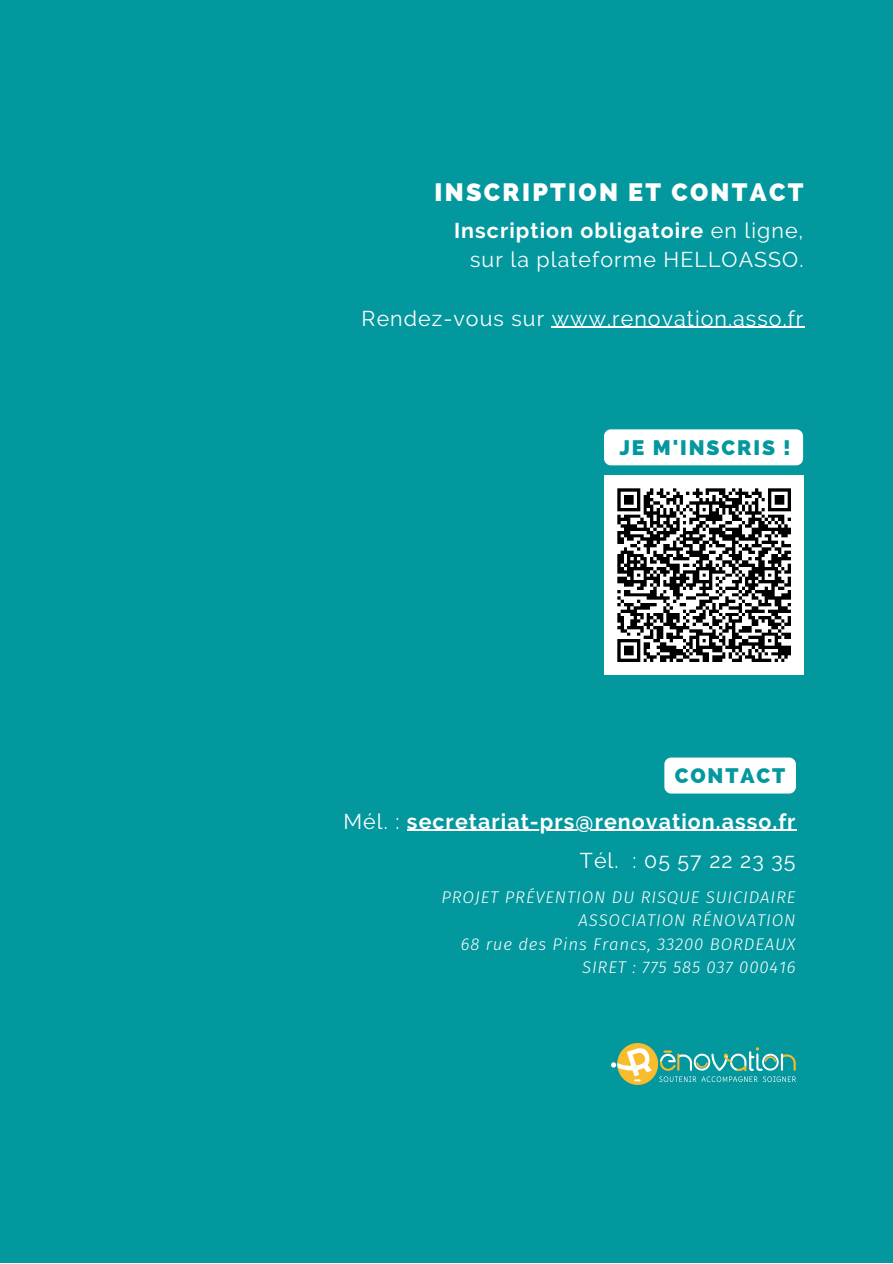
<style>
.page{position:relative;width:893px;height:1264px;background:#fff}
.page>*{position:absolute;margin:0;border:0;box-sizing:border-box;transform-origin:0 0}
.t1{font:800 25.2px "Raleway";letter-spacing:.09em;color:#fff}
.t2{font:21.3px/29.2px "Raleway";letter-spacing:.05em;color:#fff;text-align:right}
.t3{font:700 21.3px/39.6px "Raleway";letter-spacing:.05em;color:#fff;text-align:right}
.t4{font:800 21px "Raleway";letter-spacing:.09em;color:#03989e}
.t5{font:italic 300 16.8px/23.5px "Fira Sans";letter-spacing:.05em;color:#fff;text-align:right}
.s1{font-weight:700}
.s2{font-weight:400}
</style>
<div class="page">
<div style="left:0;top:0;width:892px;height:1262px;background:#03989e"></div>
<div style="left:664px;top:757px;width:131px;height:36px;background:#fff"></div>
<img style="left:611px;top:1043px;width:184px;height:41px">
<div style="left:604px;top:429px;width:199px;height:36px;background:#fff"></div>
<img style="left:604px;top:475px;width:199px;height:199px">
<hr style="left:551px;top:327px;width:244px;height:1px;background:#fff">
<hr style="left:407px;top:829px;width:389px;height:1px;background:#fff">
<h1 class="t1" style="left:434px;top:177px;width:370px">INSCRIPTION ET CONTACT</h1>
<p class="t2" style="left:454px;top:216px;width:351px"><span class="s1">Inscription obligatoire</span> en ligne, sur la plateforme HELLOASSO.</p>
<p class="t2" style="left:361px;top:303px;width:443px">Rendez-vous sur www.renovation.asso.fr</p>
<p class="t4" style="left:619px;top:435px;width:173px">JE M'INSCRIS !</p>
<p class="t4" style="left:674px;top:763px;width:112px">CONTACT</p>
<p class="t3" style="left:343px;top:801px;width:453px"><span class="s2">Mél. :</span> secretariat-prs@renovation.asso.fr<br><span class="s2">Tél. : 05 57 22 23 35</span></p>
<p class="t5" style="left:441px;top:885px;width:355px">PROJET PRÉVENTION DU RISQUE SUICIDAIRE<br>ASSOCIATION RÉNOVATION<br>68 rue des Pins Francs, 33200 BORDEAUX<br>SIRET : 775 585 037 000416</p>
</div>
